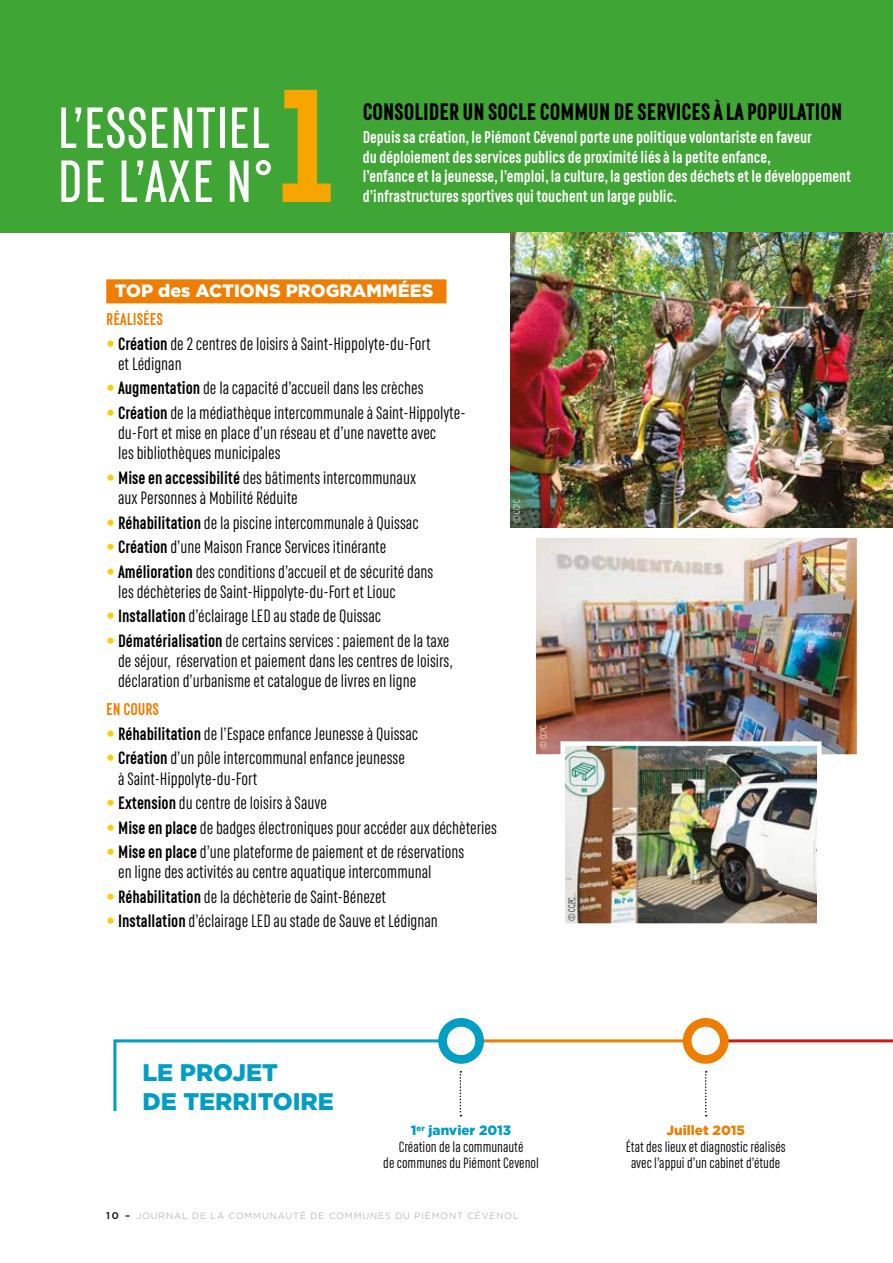
<style>
.page{position:relative;width:893px;height:1263px;background:#fff}
.page>*{position:absolute;margin:0;border:0;box-sizing:border-box;transform-origin:0 0}
.t1{font:900 162px "RF Rufo";color:#f7a600}
.t2{font:600 60px "RF Rufo";color:#fff}
.t3{font:600 58.5px "RF Rufo";color:#fff}
.t4{font:900 24px "RF Rufo";color:#000}
.t5{font:900 24px/28.5px "Gotham";color:#009dc5}
.t6{font:18px/20.2px "RF Rufo";color:#000}
.t7{font:900 18px "Gotham";color:#fff}
.t8{font:700 17.25px/19.5px "RF Rufo";color:#fff}
.t9{font:700 17.25px "RF Rufo";color:#ef7d00}
.t10{font:15px/16.5px "RF Rufo";color:#000;text-align:center}
.t11{font:900 13.5px "Gotham";color:#009dc5}
.t12{font:900 13.5px "Gotham";color:#ef7d00}
.t13{font:300 9.75px "RF Rufo";color:#fff}
.t14{font:300 9.75px "RF Rufo";color:#000}
.t15{font:300 9px "Gotham";letter-spacing:.1em;color:#9d9d9c}
.s1{font-family:"Gotham";font-weight:900;color:#fc0}
.s2{font-weight:700}
.s3{font-weight:500;font-size:9.75px;color:#000}
</style>
<div class="page">
<hr style="left:461px;top:1039px;width:223px;height:3px;background:#ef7d00">
<hr style="left:685px;top:1039px;width:208px;height:3px;background:#cd1719">
<div style="left:0;top:0;width:893px;height:233px;background:#3fa535"></div>
<div style="left:106px;top:279px;width:340px;height:24px;background:#ef7d00"></div>
<img style="left:510px;top:233px;width:383px;height:294px">
<img style="left:536px;top:538px;width:320px;height:216px">
<img style="left:565px;top:746px;width:251px;height:177px">
<div style="left:560px;top:741px;width:261px;height:187px;border:4px solid #fff"></div>
<div style="left:438px;top:1018px;width:46px;height:46px;background:#009dc5;border-radius:50%"></div>
<div style="left:683px;top:1018px;width:46px;height:46px;background:#ef7d00;border-radius:50%"></div>
<div style="left:447px;top:1027px;width:28px;height:28px;background:#fff;border-radius:50%"></div>
<div style="left:691px;top:1027px;width:29px;height:28px;background:#fff;border-radius:50%"></div>
<svg style="left:705px;top:1071px;width:2px;height:45px"></svg>
<svg style="left:113px;top:1038px;width:358px;height:78px"></svg>
<h3 class="t3" style="left:57px;top:95px;width:214px">L’ESSENTIEL</h3>
<h2 class="t2" style="left:57px;top:148px;width:217px">DE L’AXE N°</h2>
<h1 class="t1" style="left:278px;top:50px;width:57px">1</h1>
<h3 class="t4" style="left:363px;top:97px;width:481px">CONSOLIDER UN SOCLE COMMUN DE SERVICES À LA POPULATION</h3>
<p class="t8" style="left:363px;top:128px;width:490px">Depuis sa création, le Piémont Cévenol porte une politique volontariste en faveur<br>du déploiement des services publics de proximité liés à la petite enfance,<br>l’enfance et la jeunesse, l’emploi, la culture, la gestion des déchets et le développement d’infrastructures sportives qui touchent un large public.</p>
<p class="t7" style="left:115px;top:280px;width:320px">TOP des ACTIONS PROGRAMMÉES</p>
<p class="t9" style="left:106px;top:309px;width:58px">RÉALISÉES</p>
<p class="t6" style="left:118px;top:333px;width:314px;text-indent:-12px"><span class="s1">•</span> <span class="s2">Création</span> de 2 centres de loisirs à Saint-Hippolyte-du-Fort et Lédignan</p>
<p class="t6" style="left:106px;top:378px;width:319px"><span class="s1">•</span> <span class="s2">Augmentation</span> de la capacité d’accueil dans les crèches</p>
<p class="t6" style="left:118px;top:402px;width:349px;text-indent:-12px"><span class="s1">•</span> <span class="s2">Création</span> de la médiathèque intercommunale à Saint-Hippolyte&shy;du-Fort et mise en place d’un réseau et d’une navette avec<br>les bibliothèques municipales</p>
<p class="t6" style="left:118px;top:467px;width:299px;text-indent:-12px"><span class="s1">•</span> <span class="s2">Mise en accessibilité</span> des bâtiments intercommunaux aux Personnes à Mobilité Réduite</p>
<p class="t6" style="left:106px;top:512px;width:314px"><span class="s1">•</span> <span class="s2">Réhabilitation</span> de la piscine intercommunale à Quissac</p>
<p class="t6" style="left:106px;top:537px;width:281px"><span class="s1">•</span> <span class="s2">Création</span> d’une Maison France Services itinérante</p>
<p class="t6" style="left:118px;top:561px;width:317px;text-indent:-12px"><span class="s1">•</span> <span class="s2">Amélioration</span> des conditions d’accueil et de sécurité dans les déchèteries de Saint-Hippolyte-du-Fort et Liouc</p>
<p class="t6" style="left:106px;top:606px;width:276px"><span class="s1">•</span> <span class="s2">Installation</span> d’éclairage LED au stade de Quissac</p>
<p class="t6" style="left:118px;top:630px;width:336px;text-indent:-12px"><span class="s1">•</span> <span class="s2">Dématérialisation</span> de certains services : paiement de la taxe de séjour, réservation et paiement dans les centres de loisirs, déclaration d’urbanisme et catalogue de livres en ligne</p>
<p class="t9" style="left:106px;top:699px;width:54px">EN COURS</p>
<p class="t6" style="left:106px;top:723px;width:313px"><span class="s1">•</span> <span class="s2">Réhabilitation</span> de l’Espace enfance Jeunesse à Quissac</p>
<p class="t6" style="left:118px;top:748px;width:288px;text-indent:-12px"><span class="s1">•</span> <span class="s2">Création</span> d’un pôle intercommunal enfance jeunesse à Saint-Hippolyte-du-Fort</p>
<p class="t6" style="left:106px;top:793px;width:222px"><span class="s1">•</span> <span class="s2">Extension</span> du centre de loisirs à Sauve</p>
<p class="t6" style="left:106px;top:817px;width:392px"><span class="s1">•</span> <span class="s2">Mise en place</span> de badges électroniques pour accéder aux déchèteries</p>
<p class="t6" style="left:118px;top:842px;width:348px;text-indent:-12px"><span class="s1">•</span> <span class="s2">Mise en place</span> d’une plateforme de paiement et de réservations en ligne des activités au centre aquatique intercommunal</p>
<p class="t6" style="left:106px;top:886px;width:281px"><span class="s1">•</span> <span class="s2">Réhabilitation</span> de la déchèterie de Saint-Bénezet</p>
<p class="t6" style="left:106px;top:911px;width:333px"><span class="s1">•</span> <span class="s2">Installation</span> d’éclairage LED au stade de Sauve et Lédignan</p>
<p class="t13" style="left:512px;top:523px;width:25px;rotate:-90deg">© CCPC</p>
<p class="t13" style="left:538px;top:748px;width:25px;rotate:-90deg">© CCPC</p>
<p class="t14" style="left:567px;top:921px;width:25px;rotate:-90deg">© CCPC</p>
<h3 class="t5" style="left:142px;top:1058px;width:193px">LE PROJET<br>DE TERRITOIRE</h3>
<p class="t11" style="left:411px;top:1122px;width:102px">1<sup>er</sup> janvier 2013</p>
<p class="t10" style="left:383px;top:1138px;width:157px">Création de la communauté<br>de communes du Piémont Cevenol</p>
<p class="t15" style="left:106px;top:1211px;width:414px"><span class="s3">10 –</span> JOURNAL DE LA COMMUNAUTÉ DE COMMUNES DU PIÉMONT CÉVENOL</p>
<p class="t12" style="left:666px;top:1122px;width:80px">Juillet 2015</p>
<p class="t10" style="left:626px;top:1138px;width:161px">État des lieux et diagnostic réalisés avec l’appui d’un cabinet d’étude</p>
</div>
